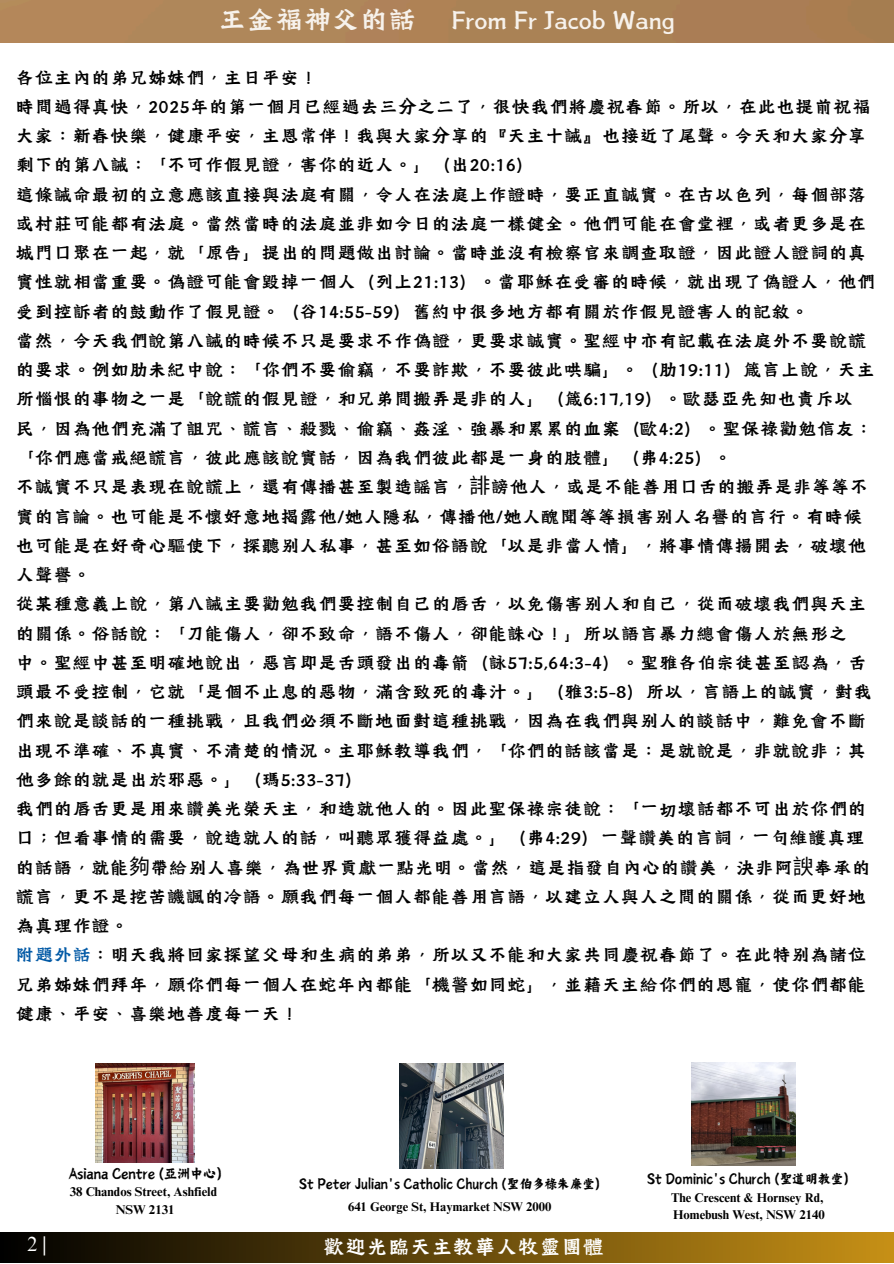
<style>
.page{position:relative;width:894px;height:1264px;background:#fff}
.page>*{position:absolute;margin:0;border:0;box-sizing:border-box;transform-origin:0 0}
.t1{font:31.5px "Canva Tide Kaplan HK";color:#f7f2ec}
.t2{font:24px "Canva Tide Kaplan HK";color:#fff}
.t3{font:21px/29.2px "Canva Tide Kaplan HK";color:#000}
.t4{font:20.4px "Times NRMT Pro";color:#fff}
.t5{font:14.55px "Canva Yi Cai TC";color:#000}
.t6{font:14.25px "Canva Yi Cai TC";color:#000}
.t7{font:13.95px "Canva Yi Cai TC";color:#000}
.t8{font:700 12.75px "Times NRMT Pro";color:#000}
.t9{font:700 12.6px "Times NRMT Pro";color:#000}
.s1{font-family:"Noto Sans CJ Ksc"}
.s2{color:#035aa6}
</style>
<div class="page">
<div style="left:0;top:0;width:893px;height:43px;background:#af8255"></div>
<div style="left:0;top:1232px;width:893px;height:30px;background:linear-gradient(to right,#000,#c69016)"></div>
<img style="left:95px;top:1063px;width:100px;height:99px">
<img style="left:399px;top:1063px;width:104px;height:104px">
<img style="left:691px;top:1062px;width:104px;height:103px">
<p class="t1" style="left:218px;top:2px;width:458px">王金福神父的話 From Fr Jacob Wang</p>
<p class="t3" style="left:16px;top:62px;width:861px">各位主內的弟兄姊妹們，主日平安！<br>時間過得真快，2025年的第一個月已經過去三分之二了，很快我們將慶祝春節。所以，在此也提前祝福大家：新春快樂，健康平安，主恩常伴！我與大家分享的『天主十誡』也接近了尾聲。今天和大家分享剩下的第八誡：「不可作假見證，害你的近人。」（出20:16）<br>這條誡命最初的立意應該直接與法庭有關，令人在法庭上作證時，要正直誠實。在古以色列，每個部落或村莊可能都有法庭。當然當時的法庭並非如今日的法庭一樣健全。他們可能在會堂裡，或者更多是在城門口聚在一起，就「原告」提出的問題做出討論。當時並沒有檢察官來調查取證，因此證人證詞的真實性就相當重要。偽證可能會毀掉一個人（列上21:13）。當耶穌在受審的時候，就出現了偽證人，他們受到控訴者的鼓動作了假見證。（谷14:55-59）舊約中很多地方都有關於作假見證害人的記敘。<br>當然，今天我們說第八誡的時候不只是要求不作偽證，更要求誠實。聖經中亦有記載在法庭外不要說謊的要求。例如肋未紀中說：「你們不要偷竊，不要詐欺，不要彼此哄騙」。（肋19:11）箴言上說，天主所惱恨的事物之一是「說謊的假見證，和兄弟間搬弄是非的人」（箴6:17,19）。歐瑟亞先知也責斥以民，因為他們充滿了詛咒、謊言、殺戮、偷竊、姦淫、強暴和累累的血案（歐4:2）。聖保祿勸勉信友：「你們應當戒絕謊言，彼此應該說實話，因為我們彼此都是一身的肢體」（弗4:25）。<br>不誠實不只是表現在說謊上，還有傳播甚至製造謠言，<span class="s1">誹</span>謗他人，或是不能善用口舌的搬弄是非等等不實的言論。也可能是不懷好意地揭露他/她人隱私，傳播他/她人醜聞等等損害别人名譽的言行。有時候也可能是在好奇心驅使下，探聽别人私事，甚至如俗語說「以是非當人情」，將事情傳揚開去，破壞他人聲譽。<br>從某種意義上說，第八誡主要勸勉我們要控制自己的唇舌，以免傷害别人和自己，從而破壞我們與天主的關係。俗話說：「刀能傷人，卻不致命，語不傷人，卻能誅心！」所以語言暴力總會傷人於無形之<br>中。聖經中甚至明確地說出，惡言即是舌頭發出的毒箭（詠57:5,64:3-4）。聖雅各伯宗徒甚至認為，舌頭最不受控制，它就「是個不止息的惡物，滿含致死的毒汁。」（雅3:5-8）所以，言語上的誠實，對我們來說是談話的一種挑戰，且我們必須不斷地面對這種挑戰，因為在我們與别人的談話中，難免會不斷出現不準確、不真實、不清楚的情況。主耶穌教導我們，「你們的話該當是：是就說是，非就說非；其他多餘的就是出於邪惡。」（瑪5:33-37）<br>我們的唇舌更是用來讚美光榮天主，和造就他人的。因此聖保祿宗徒說：「一切壞話都不可出於你們的口；但看事情的需要，說造就人的話，叫聽眾獲得益處。」（弗4:29）一聲讚美的言詞，一句維護真理的話語，就能<span class="s1">夠</span>帶給别人喜樂，為世界貢獻一點光明。當然，這是指發自內心的讚美，決非阿<span class="s1">諛</span>奉承的謊言，更不是挖苦譏諷的冷語。願我們每一個人都能善用言語，以建立人與人之間的關係，從而更好地為真理作證。<br><span class="s2">附題外話</span>：明天我將回家探望父母和生病的弟弟，所以又不能和大家共同慶祝春節了。在此特别為諸位兄弟姊妹們拜年，願你們每一個人在蛇年內都能「機警如同蛇」，並藉天主給你們的恩寵，使你們都能健康、平安、喜樂地善度每一天！</p>
<p class="t5" style="left:68px;top:1166px;width:155px">Asiana Centre (亞洲中心)</p>
<h4 class="t8" style="left:70px;top:1186px;width:149px">38 Chandos Street, Ashfield</h4>
<p class="t8" style="left:116px;top:1204px;width:60px">NSW 2131</p>
<p class="t7" style="left:299px;top:1176px;width:302px">St Peter Julian's Catholic Church (聖伯多祿朱廉堂)</p>
<h4 class="t9" style="left:348px;top:1201px;width:205px">641 George St, Haymarket NSW 2000</h4>
<h3 class="t4" style="left:27px;top:1236px;width:21px">2|</h3>
<h1 class="t2" style="left:323px;top:1232px;width:282px">歡迎光臨天主教華人牧靈團體</h1>
<p class="t6" style="left:647px;top:1171px;width:203px">St Dominic's Church (聖道明教堂)</p>
<p class="t8" style="left:670px;top:1192px;width:154px">The Crescent &amp; Hornsey Rd,</p>
<h3 class="t8" style="left:673px;top:1209px;width:153px">Homebush West, NSW 2140</h3>
</div>
